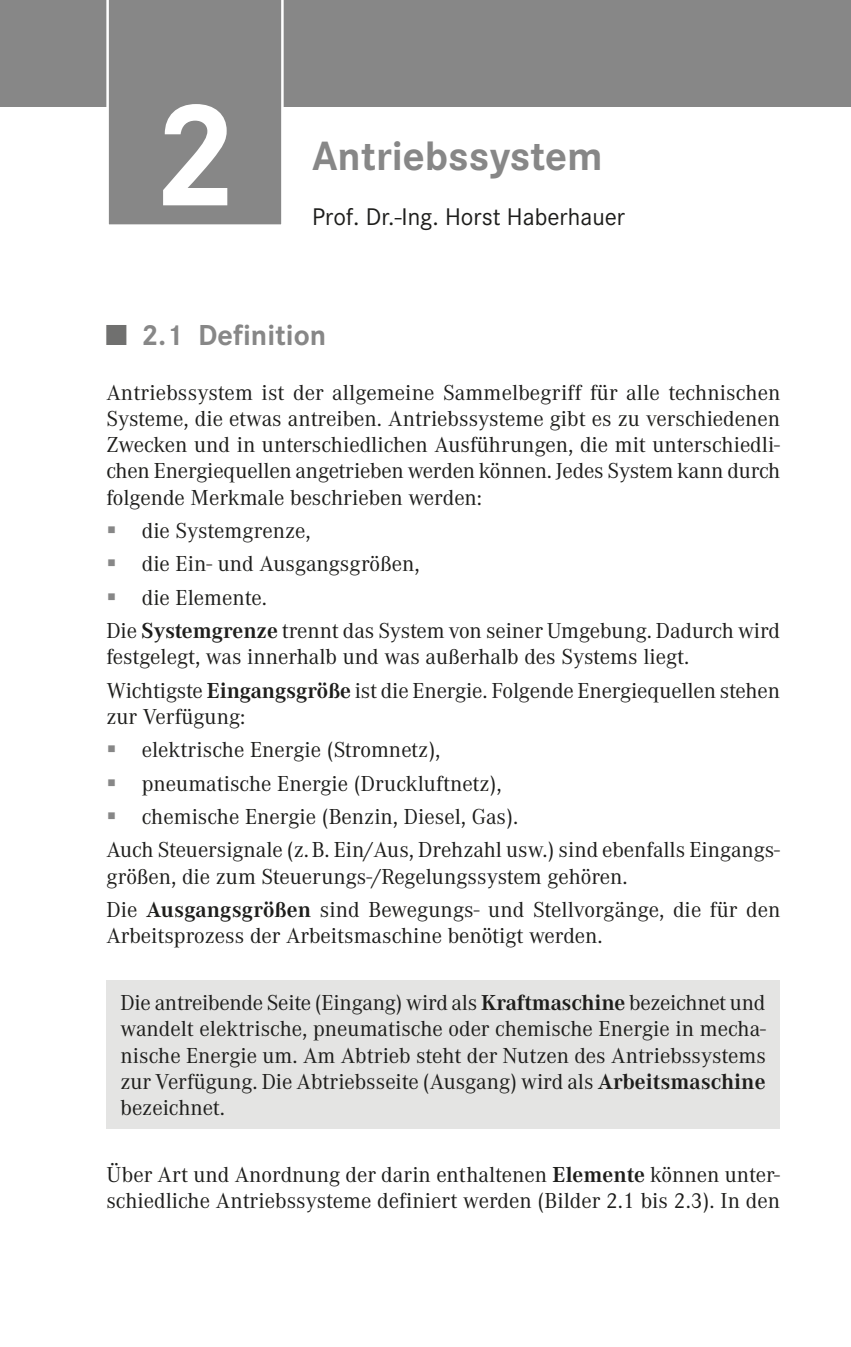
<style>
.page{position:relative;width:851px;height:1347px;background:#fff}
.page>*{position:absolute;margin:0;border:0;box-sizing:border-box;transform-origin:0 0}
.t1{font:700 152px "Corporate S Pro";color:#fff}
.t2{font:700 42.5px "Corporate S Pro";color:#878787}
.t3{font:700 30px "Corporate S Pro";color:#878787}
.t4{font:25px "Corporate S Pro";color:#1d1d1b}
.t5{font:22.5px/26.2px "Corporate A Pro";color:#1d1d1b}
.s1{color:#70706f}
.s2{font-weight:700}
</style>
<div class="page">
<div style="left:0;top:0;width:850px;height:106px;background:#878787"></div>
<div style="left:106px;top:0;width:177px;height:225px;background:#878787"></div>
<div style="left:106px;top:980px;width:674px;height:149px;background:#e4e4e3"></div>
<h1 class="t1" style="left:152px;top:35px;width:88px">2</h1>
<h2 class="t2" style="left:312px;top:123px;width:292px">Antriebssystem</h2>
<p class="t4" style="left:312px;top:198px;width:314px">Prof. Dr.-Ing. Horst Haberhauer</p>
<h3 class="t3" style="left:106px;top:311px;width:221px"><span class="s1">■</span> 2.1 Definition</h3>
<p class="t5" style="left:106px;top:378px;width:675px;text-align:justify">Antriebssystem ist der allgemeine Sammelbegriff für alle technischen Systeme, die etwas antreiben. Antriebssysteme gibt es zu verschiedenen Zwecken und in unterschiedlichen Ausführungen, die mit unterschiedli&shy;chen Energiequellen angetrieben werden können. Jedes System kann durch folgende Merkmale beschrieben werden:</p>
<p class="t5" style="left:142px;top:516px;width:170px">die Systemgrenze,</p>
<p class="t5" style="left:142px;top:550px;width:279px">die Ein- und Ausgangsgrößen,</p>
<p class="t5" style="left:142px;top:583px;width:127px">die Elemente.</p>
<p class="t5" style="left:106px;top:616px;width:675px">Die <span class="s2">Systemgrenze</span> trennt das System von seiner Umgebung. Dadurch wird</p>
<p class="t5" style="left:106px;top:639px;width:675px;line-height:33.2px">festgelegt, was innerhalb und was außerhalb des Systems liegt.<br>Wichtigste <span class="s2">Eingangsgröße</span> ist die Energie. Folgende Energiequellen stehen</p>
<p class="t5" style="left:106px;top:702px;width:140px">zur Verfügung:</p>
<p class="t5" style="left:142px;top:736px;width:300px">elektrische Energie (Stromnetz),</p>
<p class="t5" style="left:142px;top:769px;width:361px">pneumatische Energie (Druckluftnetz),</p>
<p class="t5" style="left:142px;top:802px;width:378px">chemische Energie (Benzin, Diesel, Gas).</p>
<p class="t5" style="left:106px;top:836px;width:675px">Auch Steuersignale (z. B. Ein/Aus, Drehzahl usw.) sind ebenfalls Eingangs-</p>
<p class="t5" style="left:106px;top:858px;width:675px;line-height:33.2px">größen, die zum Steuerungs-/Regelungssystem gehören.<br>Die <span class="s2">Ausgangsgrößen</span> sind Bewegungs- und Stellvorgänge, die für den</p>
<p class="t5" style="left:106px;top:921px;width:498px">Arbeitsprozess der Arbeitsmaschine benötigt werden.</p>
<p class="t5" style="left:120px;top:988px;width:646px;text-align:justify">Die antreibende Seite (Eingang) wird als <span class="s2">Kraftmaschine</span> bezeichnet und wandelt elektrische, pneumatische oder chemische Energie in mecha&shy;nische Energie um. Am Abtrieb steht der Nutzen des Antriebssystems zur Verfügung. Die Abtriebsseite (Ausgang) wird als <span class="s2">Arbeitsmaschine </span>bezeichnet.</p>
<p class="t5" style="left:106px;top:1160px;width:675px">Über Art und Anordnung der darin enthaltenen <span class="s2">Elemente</span> können unter&shy;schiedliche Antriebssysteme definiert werden (Bilder 2.1 bis 2.3). In den</p>
</div>
